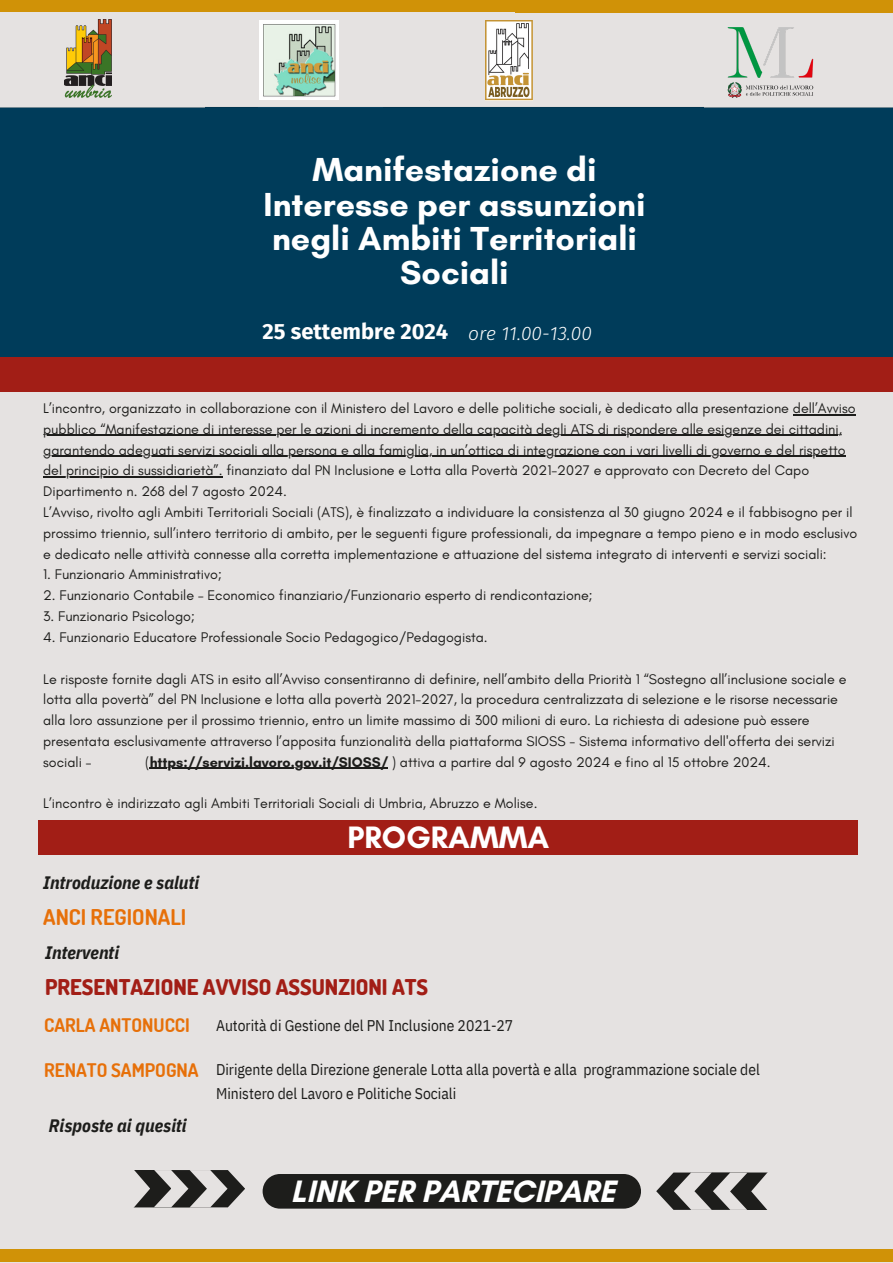
<style>
.page{position:relative;width:893px;height:1263px;background:#fff}
.page>*{position:absolute;margin:0;border:0;box-sizing:border-box;transform-origin:0 0}
.t1{font:700 33.9px/34.3px "Glacial Indifference";color:#fff;text-align:center}
.t2{font:700 31.58px "Glacial Indifference";color:#fff}
.t3{font:700 21.98px "Fira Sans";color:#fff}
.t4{font:800 21.75px "Dosis";color:#a21e16}
.t5{font:700 21.75px "Dosis";color:#e77009}
.t6{font:italic 300 19.2px "Fira Sans";color:#fff}
.t7{font:700 18.75px "Dosis";color:#e77009}
.t8{font:italic 700 18px "IBM Plex Sans Cond";color:#1d1d1b}
.t9{font:15.52px "IBM Plex Sans Cond";color:#1d1d1b}
.t10{font:14.25px/20.9px "Glacial Indifference";color:#1d1d1b}
.s1{font-weight:700}
</style>
<div class="page">
<div style="left:0;top:0;width:523px;height:12px;background:#d09207"></div>
<div style="left:0;top:12px;width:893px;height:1251px;background:#e5e2e1"></div>
<img style="left:727px;top:27px;width:87px;height:71px">
<img style="left:64px;top:19px;width:48px;height:79px">
<div style="left:515px;top:0;width:378px;height:12px;background:#d09207"></div>
<div style="left:258px;top:107px;width:125px;height:250px;background:#003c5a"></div>
<div style="left:383px;top:100px;width:510px;height:257px;background:#003c5a"></div>
<div style="left:0;top:107px;width:258px;height:250px;background:#003c5a"></div>
<div style="left:0;top:357px;width:893px;height:35px;background:#a21e16"></div>
<div style="left:39px;top:820px;width:819px;height:35px;background:#a21e16"></div>
<img style="left:486px;top:21px;width:46px;height:79px">
<hr style="left:793px;top:414px;width:62px;height:1px;background:#1d1d1b">
<hr style="left:43px;top:435px;width:799px;height:1px;background:#1d1d1b">
<hr style="left:43px;top:456px;width:802px;height:1px;background:#1d1d1b">
<hr style="left:43px;top:476px;width:180px;height:2px;background:#1d1d1b">
<hr style="left:150px;top:768px;width:238px;height:1px;background:#1d1d1b">
<img style="left:259px;top:21px;width:79px;height:79px">
<div style="left:263px;top:1174px;width:378px;height:34px;background:#1d1d1b"></div>
<svg style="left:656px;top:1172px;width:57px;height:38px"></svg>
<svg style="left:713px;top:1172px;width:38px;height:38px"></svg>
<svg style="left:730px;top:1173px;width:21px;height:37px"></svg>
<svg style="left:188px;top:1170px;width:57px;height:37px"></svg>
<svg style="left:171px;top:1170px;width:17px;height:37px"></svg>
<svg style="left:150px;top:1170px;width:21px;height:37px"></svg>
<div style="left:0;top:1249px;width:520px;height:12px;background:#d09207"></div>
<div style="left:491px;top:1249px;width:402px;height:12px;background:#d09207"></div>
<p class="t1" style="left:263px;top:152px;width:383px">Manifestazione di<br>Interesse per assunzioni negli Ambiti Territoriali<br>Sociali</p>
<p class="t3" style="left:262px;top:319px;width:187px">25 settembre 2024</p>
<p class="t6" style="left:468px;top:322px;width:125px">ore 11.00-13.00</p>
<p class="t10" style="left:43px;top:397px;width:814px">L’incontro, organizzato in collaborazione con il Ministero del Lavoro e delle politiche sociali, è dedicato alla presentazione dell’Avviso</p>
<h2 class="t10" style="left:43px;top:418px;width:800px">pubblico “Manifestazione di interesse per le azioni di incremento della capacità degli ATS di rispondere alle esigenze dei cittadini,</h2>
<h4 class="t10" style="left:43px;top:439px;width:804px">garantendo adeguati servizi sociali alla persona e alla famiglia, in un’ottica di integrazione con i vari livelli di governo e del rispetto</h4>
<p class="t10" style="left:43px;top:460px;width:815px">del principio di sussidiarietà”. finanziato dal PN Inclusione e Lotta alla Povertà 2021-2027 e approvato con Decreto del Capo Dipartimento n. 268 del 7 agosto 2024.<br>L’Avviso, rivolto agli Ambiti Territoriali Sociali (ATS), è finalizzato a individuare la consistenza al 30 giugno 2024 e il fabbisogno per il prossimo triennio, sull’intero territorio di ambito, per le seguenti figure professionali, da impegnare a tempo pieno e in modo esclusivo e dedicato nelle attività connesse alla corretta implementazione e attuazione del sistema integrato di interventi e servizi sociali:</p>
<p class="t10" style="left:43px;top:564px;width:180px">1. Funzionario Amministrativo;</p>
<p class="t10" style="left:43px;top:585px;width:551px">2. Funzionario Contabile – Economico finanziario/Funzionario esperto di rendicontazione;</p>
<p class="t10" style="left:43px;top:606px;width:153px">3. Funzionario Psicologo;</p>
<p class="t10" style="left:43px;top:626px;width:446px">4. Funzionario Educatore Professionale Socio Pedagogico/Pedagogista.</p>
<p class="t10" style="left:43px;top:668px;width:805px">Le risposte fornite dagli ATS in esito all’Avviso consentiranno di definire, nell’ambito della Priorità 1 “Sostegno all’inclusione sociale e lotta alla povertà” del PN Inclusione e lotta alla povertà 2021-2027, la procedura centralizzata di selezione e le risorse necessarie alla loro assunzione per il prossimo triennio, entro un limite massimo di 300 milioni di euro. La richiesta di adesione può essere presentata esclusivamente attraverso l’apposita funzionalità della piattaforma SIOSS - Sistema informativo dell'offerta dei servizi sociali –</p>
<p class="t10" style="left:145px;top:751px;width:627px">(<span class="s1">https://servizi.lavoro.gov.it/SIOSS/</span> ) attiva a partire dal 9 agosto 2024 e fino al 15 ottobre 2024.</p>
<p class="t10" style="left:43px;top:793px;width:496px">L’incontro è indirizzato agli Ambiti Territoriali Sociali di Umbria, Abruzzo e Molise.</p>
<h6 class="t8" style="left:43px;top:870px;width:157px">Introduzione e saluti</h6>
<p class="t5" style="left:43px;top:903px;width:145px">ANCI REGIONALI</p>
<h3 class="t8" style="left:45px;top:941px;width:75px">Interventi</h3>
<p class="t2" style="left:347px;top:818px;width:203px">PROGRAMMA</p>
<h1 class="t4" style="left:45px;top:973px;width:384px">PRESENTAZIONE AVVISO ASSUNZIONI ATS</h1>
<h6 class="t7" style="left:44px;top:1012px;width:147px">CARLA ANTONUCCI</h6>
<h3 class="t7" style="left:44px;top:1058px;width:156px">RENATO SAMPOGNA</h3>
<p class="t9" style="left:216px;top:1015px;width:299px">Autorità di Gestione del PN Inclusione 2021-27</p>
<h5 class="t9" style="left:216px;top:1058px;width:545px">Dirigente della Direzione generale Lotta alla povertà e alla programmazione sociale del</h5>
<h6 class="t9" style="left:216px;top:1083px;width:242px">Ministero del Lavoro e Politiche Sociali</h6>
<h5 class="t8" style="left:49px;top:1113px;width:139px">Risposte ai quesiti</h5>
<p class="t2" style="left:291px;top:1172px;width:326px">LINK PER PARTECIPARE</p>
</div>
